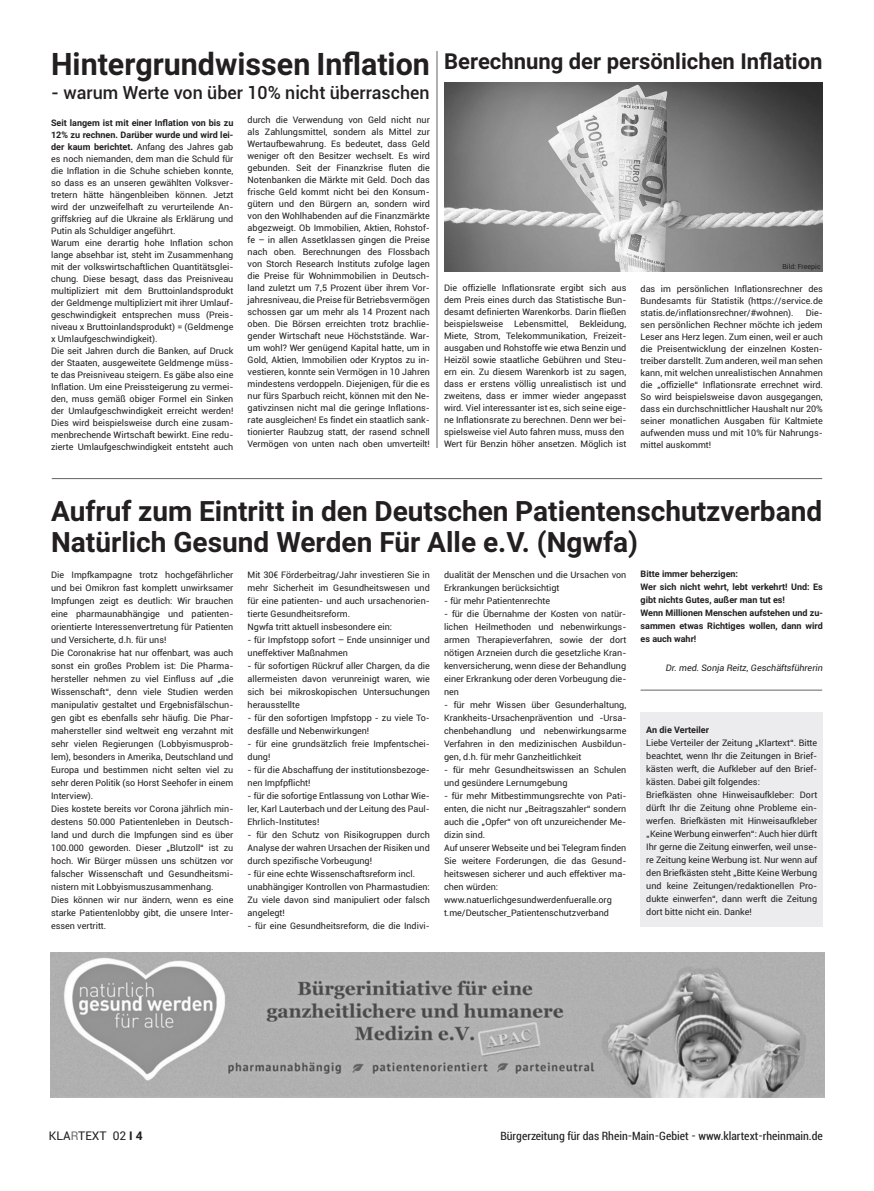
<style>
.page{position:relative;width:874px;height:1191px;background:#fff}
.page>*{position:absolute;margin:0;border:0;box-sizing:border-box;transform-origin:0 0}
.t1{font:700 28px/31px "Roboto";color:#231f20}
.t2{font:700 22px "Roboto";color:#231f20}
.t3{font:500 18px "Roboto";color:#231f20}
.t4{font:condensed 12px "Roboto";color:#231f20}
.t5{font:12px "Roboto";color:#231f20}
.t6{font:9px/12px "Roboto";color:#231f20}
.t7{font:700 9px/13px "Roboto";color:#231f20}
.t8{font:italic 9px "Roboto";color:#231f20}
.t9{font:7px "Roboto";color:#231f20}
.s1{font-size:31px}
.s2{font-weight:700}
.s3{color:#6f7073}
</style>
<div class="page">
<div style="left:640px;top:712px;width:182px;height:215px;background:#ececee"></div>
<hr style="left:640px;top:690px;width:181px;height:1px;background:#636366">
<hr style="left:52px;top:478px;width:769px;height:1px;background:#636366">
<hr style="left:436px;top:51px;width:1px;height:397px;background:#636366">
<img style="left:444px;top:83px;width:378px;height:188px">
<img style="left:50px;top:952px;width:773px;height:145px">
<h2 class="t2" style="left:51px;top:46px;width:772px"><span class="s1">Hintergrundwissen Inflation</span> Berechnung der persönlichen Inflation</h2>
<h3 class="t3" style="left:51px;top:80px;width:380px">- warum Werte von über 10% nicht überraschen</h3>
<p class="t6" style="left:51px;top:116px;width:184px"><span class="s2">Seit langem ist mit einer Inflation von bis zu 12% zu rechnen. Darüber wurde und wird lei&shy;der kaum berichtet.</span> Anfang des Jahres gab es noch niemanden, dem man die Schuld für die Inflation in die Schuhe schieben konnte, so dass es an unseren gewählten Volksver&shy;tretern hätte hängenbleiben können. Jetzt wird der unzweifelhaft zu verurteilende An&shy;griffskrieg auf die Ukraine als Erklärung und Putin als Schuldiger angeführt.<br>Warum eine derartig hohe Inflation schon lange absehbar ist, steht im Zusammenhang mit der volkswirtschaftlichen Quantitätsglei&shy;chung. Diese besagt, dass das Preisniveau multipliziert mit dem Bruttoinlandsprodukt der Geldmenge multipliziert mit ihrer Umlauf&shy;geschwindigkeit entsprechen muss (Preis&shy;niveau x Bruttoinlandsprodukt) = (Geldmenge x Umlaufgeschwindigkeit).<br>Die seit Jahren durch die Banken, auf Druck der Staaten, ausgeweitete Geldmenge müss&shy;te das Preisniveau steigern. Es gäbe also eine Inflation. Um eine Preissteigerung zu vermei&shy;den, muss gemäß obiger Formel ein Sinken der Umlaufgeschwindigkeit erreicht werden!<br>Dies wird beispielsweise durch eine zusam&shy;menbrechende Wirtschaft bewirkt. Eine redu&shy;zierte Umlaufgeschwindigkeit entsteht auch</p>
<p class="t6" style="left:247px;top:113px;width:184px;text-align:justify">durch die Verwendung von Geld nicht nur als Zahlungsmittel, sondern als Mittel zur Wertaufbewahrung. Es bedeutet, dass Geld weniger oft den Besitzer wechselt. Es wird gebunden. Seit der Finanzkrise fluten die Notenbanken die Märkte mit Geld. Doch das frische Geld kommt nicht bei den Konsum&shy;gütern und den Bürgern an, sondern wird von den Wohlhabenden auf die Finanzmärkte abgezweigt. Ob Immobilien, Aktien, Rohstof&shy;fe – in allen Assetklassen gingen die Preise nach oben. Berechnungen des Flossbach von Storch Research Instituts zufolge lagen die Preise für Wohnimmobilien in Deutsch&shy;land zuletzt um 7,5 Prozent über ihrem Vor&shy;jahresniveau, die Preise für Betriebsvermögen schossen gar um mehr als 14 Prozent nach oben. Die Börsen erreichten trotz brachlie&shy;gender Wirtschaft neue Höchststände. War&shy;um wohl? Wer genügend Kapital hatte, um in Gold, Aktien, Immobilien oder Kryptos zu in&shy;vestieren, konnte sein Vermögen in 10 Jahren mindestens verdoppeln. Diejenigen, für die es nur fürs Sparbuch reicht, können mit den Ne&shy;gativzinsen nicht mal die geringe Inflations&shy;rate ausgleichen! Es findet ein staatlich sank&shy;tionierter Raubzug statt, der rasend schnell Vermögen von unten nach oben umverteilt!</p>
<p class="t9" style="left:782px;top:261px;width:40px">Bild: Freepic</p>
<p class="t6" style="left:444px;top:282px;width:184px">Die offizielle Inflationsrate ergibt sich aus dem Preis eines durch das Statistische Bun&shy;desamt definierten Warenkorbs. Darin fließen beispielsweise Lebensmittel, Bekleidung, Miete, Strom, Telekommunikation, Freizeit&shy;ausgaben und Rohstoffe wie etwa Benzin und Heizöl sowie staatliche Gebühren und Steu&shy;ern ein. Zu diesem Warenkorb ist zu sagen, dass er erstens völlig unrealistisch ist und zweitens, dass er immer wieder angepasst wird. Viel interessanter ist es, sich seine eige&shy;ne Inflationsrate zu berechnen. Denn wer bei&shy;spielsweise viel Auto fahren muss, muss den Wert für Benzin höher ansetzen. Möglich ist</p>
<p class="t6" style="left:640px;top:283px;width:184px;text-align:justify">das im persönlichen Inflationsrechner des Bundesamts für Statistik (https://service.de statis.de/inflationsrechner/#wohnen).</p>
<p class="t6" style="left:640px;top:307px;width:184px;text-align:justify;text-indent:165px">Die&shy;sen persönlichen Rechner möchte ich jedem Leser ans Herz legen. Zum einen, weil er auch die Preisentwicklung der einzelnen Kosten&shy;treiber darstellt. Zum anderen, weil man sehen kann, mit welchen unrealistischen Annahmen die „offizielle“ Inflationsrate errechnet wird.<br>So wird beispielsweise davon ausgegangen, dass ein durchschnittlicher Haushalt nur 20% seiner monatlichen Ausgaben für Kaltmiete aufwenden muss und mit 10% für Nahrungs&shy;mittel auskommt!</p>
<h1 class="t1" style="left:51px;top:495px;width:772px">Aufruf zum Eintritt in den Deutschen Patientenschutzverband<br>Natürlich Gesund Werden Für Alle e.V. (Ngwfa)</h1>
<p class="t6" style="left:51px;top:568px;width:184px;line-height:13px">Die Impfkampagne trotz hochgefährlicher und bei Omikron fast komplett unwirksamer Impfungen zeigt es deutlich: Wir brauchen eine pharmaunabhängige und patienten&shy;orientierte Interessenvertretung für Patienten und Versicherte, d.h. für uns!<br>Die Coronakrise hat nur offenbart, was auch sonst ein großes Problem ist: Die Pharma&shy;hersteller nehmen zu viel Einfluss auf „die Wissenschaft“, denn viele Studien werden manipulativ gestaltet und Ergebnisfälschun&shy;gen gibt es ebenfalls sehr häufig. Die Phar&shy;mahersteller sind weltweit eng verzahnt mit sehr vielen Regierungen (Lobbyismusprob&shy;lem), besonders in Amerika, Deutschland und Europa und bestimmen nicht selten viel zu sehr deren Politik (so Horst Seehofer in einem Interview).<br>Dies kostete bereits vor Corona jährlich min&shy;destens 50.000 Patientenleben in Deutsch&shy;land und durch die Impfungen sind es über 100.000 geworden. Dieser „Blutzoll“ ist zu hoch. Wir Bürger müssen uns schützen vor falscher Wissenschaft und Gesundheitsmi&shy;nistern mit Lobbyismuszusammenhang.<br>Dies können wir nur ändern, wenn es eine starke Patientenlobby gibt, die unsere Inter&shy;essen vertritt.</p>
<p class="t6" style="left:247px;top:568px;width:184px;line-height:13px">Mit 30€ Förderbeitrag/Jahr investieren Sie in mehr Sicherheit im Gesundheitswesen und für eine patienten- und auch ursachenorien&shy;tierte Gesundheitsreform.<br>Ngwfa tritt aktuell insbesondere ein:</p>
<p class="t6" style="left:247px;top:633px;width:184px;line-height:13px">- für Impfstopp sofort – Ende unsinniger und uneffektiver Maßnahmen</p>
<p class="t6" style="left:247px;top:659px;width:184px;line-height:13px;text-align:justify">- für sofortigen Rückruf aller Chargen, da die allermeisten davon verunreinigt waren, wie sich bei mikroskopischen Untersuchungen herausstellte</p>
<p class="t6" style="left:247px;top:711px;width:184px;line-height:13px">- für den sofortigen Impfstopp - zu viele To&shy;desfälle und Nebenwirkungen!</p>
<p class="t6" style="left:247px;top:737px;width:184px;line-height:13px">- für eine grundsätzlich freie Impfentschei&shy;dung!</p>
<p class="t6" style="left:247px;top:763px;width:184px;line-height:13px">- für die Abschaffung der institutionsbezoge&shy;nen Impfpflicht!</p>
<p class="t6" style="left:247px;top:789px;width:184px;line-height:13px;text-align:justify">- für die sofortige Entlassung von Lothar Wie&shy;ler, Karl Lauterbach und der Leitung des Paul-Ehrlich-Institutes!</p>
<p class="t6" style="left:247px;top:828px;width:184px;line-height:13px;text-align:justify">- für den Schutz von Risikogruppen durch Analyse der wahren Ursachen der Risiken und durch spezifische Vorbeugung!</p>
<p class="t6" style="left:247px;top:867px;width:184px;line-height:13px">- für eine echte Wissenschaftsreform incl. unabhängiger Kontrollen von Pharmastudien:<br>Zu viele davon sind manipuliert oder falsch angelegt!</p>
<p class="t6" style="left:247px;top:919px;width:184px">- für eine Gesundheitsreform, die die Indivi-</p>
<p class="t6" style="left:444px;top:568px;width:184px;line-height:13px">dualität der Menschen und die Ursachen von<br>Erkrankungen berücksichtigt</p>
<p class="t6" style="left:444px;top:594px;width:107px">- für mehr Patientenrechte</p>
<p class="t6" style="left:444px;top:607px;width:184px;line-height:13px;text-align:justify">- für die Übernahme der Kosten von natür&shy;lichen Heilmethoden und nebenwirkungs&shy;armen Therapieverfahren, sowie der dort nötigen Arzneien durch die gesetzliche Kran&shy;kenversicherung, wenn diese der Behandlung einer Erkrankung oder deren Vorbeugung die&shy;nen</p>
<p class="t6" style="left:444px;top:698px;width:184px;line-height:13px;text-align:justify">- für mehr Wissen über Gesunderhaltung, Krankheits-Ursachenprävention und -Ursa&shy;chenbehandlung und nebenwirkungsarme Verfahren in den medizinischen Ausbildun&shy;gen, d.h. für mehr Ganzheitlichkeit</p>
<p class="t6" style="left:444px;top:762px;width:184px;line-height:13px">- für mehr Gesundheitswissen an Schulen und gesündere Lernumgebung</p>
<p class="t6" style="left:444px;top:788px;width:184px;line-height:13px">- für mehr Mitbestimmungsrechte von Pati&shy;enten, die nicht nur „Beitragszahler“ sondern auch die „Opfer“ von oft unzureichender Me&shy;dizin sind.<br>Auf unserer Webseite und bei Telegram finden Sie weitere Forderungen, die das Gesund&shy;heitswesen sicherer und auch effektiver ma&shy;chen würden: www.natuerlichgesundwerdenfueralle.org t.me/Deutscher_Patientenschutzverband</p>
<p class="t7" style="left:640px;top:567px;width:184px">Bitte immer beherzigen:<br>Wer sich nicht wehrt, lebt verkehrt! Und: Es gibt nichts Gutes, außer man tut es!<br>Wenn Millionen Menschen aufstehen und zu&shy;sammen etwas Richtiges wollen, dann wird es auch wahr!</p>
<p class="t8" style="left:665px;top:662px;width:158px">Dr. med. Sonja Reitz, Geschäftsführerin</p>
<p class="t7" style="left:646px;top:723px;width:64px">An die Verteiler</p>
<p class="t6" style="left:646px;top:736px;width:172px;line-height:13px">Liebe Verteiler der Zeitung „Klartext“. Bitte beachtet, wenn Ihr die Zeitungen in Brief&shy;kästen werft, die Aufkleber auf den Brief&shy;kästen. Dabei gilt folgendes:<br>Briefkästen ohne Hinweisaufkleber: Dort dürft Ihr die Zeitung ohne Probleme ein&shy;werfen. Briefkästen mit Hinweisaufkleber „Keine Werbung einwerfen“: Auch hier dürft Ihr gerne die Zeitung einwerfen, weil unse&shy;re Zeitung keine Werbung ist. Nur wenn auf den Briefkästen steht „Bitte Keine Werbung und keine Zeitungen/redaktionellen Pro&shy;dukte einwerfen“, dann werft die Zeitung dort bitte nicht ein. Danke!</p>
<h3 class="t5" style="left:49px;top:1127px;width:95px">KLA<span class="s3">R</span>TEXT 02 <span class="s2">I 4</span></h3>
<h3 class="t4" style="left:500px;top:1128px;width:324px">Bürgerzeitung für das Rhein-Main-Gebiet - www.klartext-rheinmain.de</h3>
</div>
